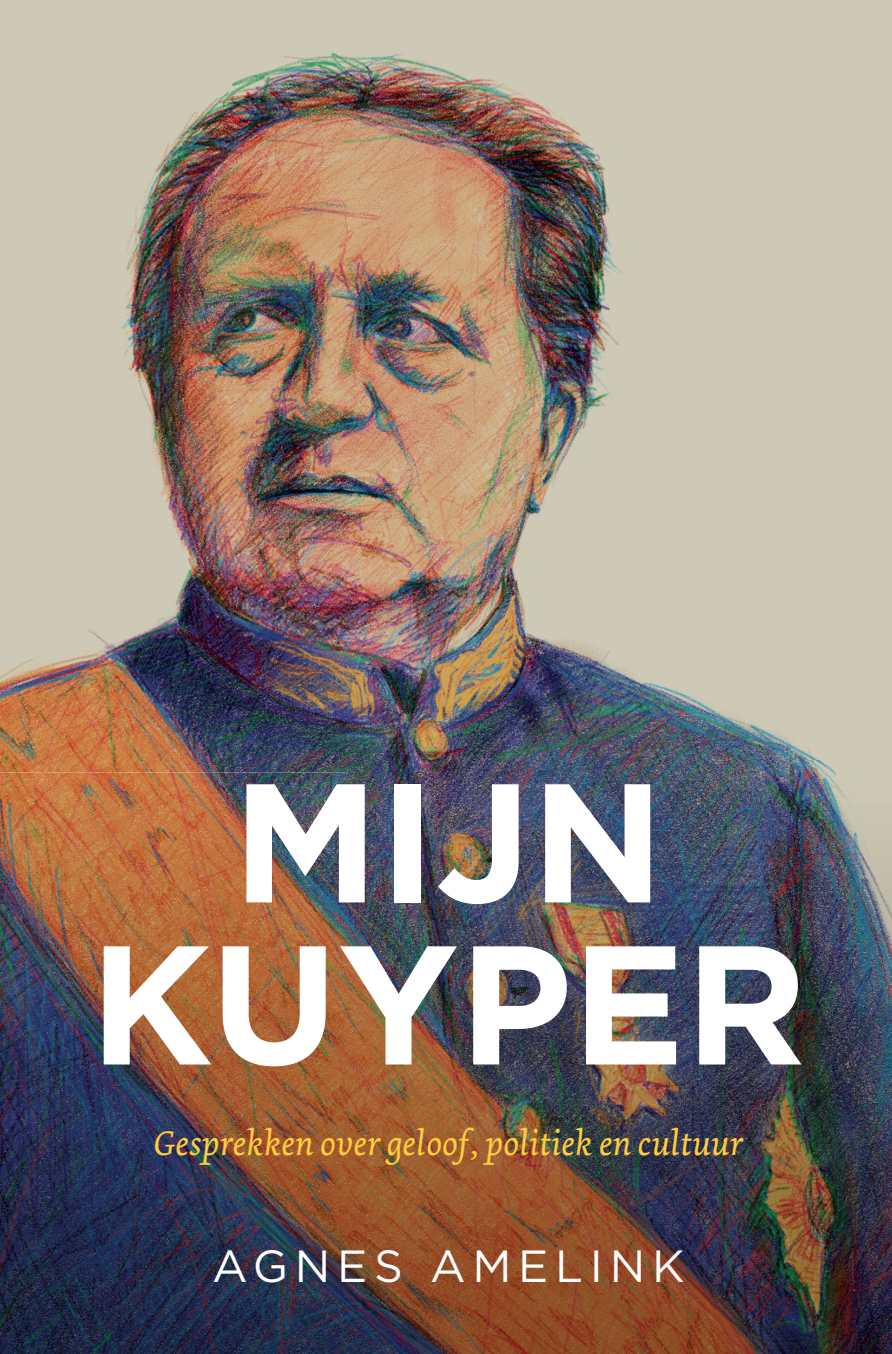
<style>
.page{position:relative;width:892px;height:1354px;background:#fff}
.page>*{position:absolute;margin:0;border:0;box-sizing:border-box;transform-origin:0 0}
.t1{font:700 168.75px/162px "Gotham HTF";color:#fff;text-align:center}
.t2{font:45px "Gotham HTF";letter-spacing:.15em;color:#fff}
.t3{font:italic 36px "Dolly";color:#fecc3e}
</style>
<div class="page">
<img style="left:0;top:0;width:524px;height:772px">
<img style="left:524px;top:0;width:367px;height:772px">
<img style="left:0;top:772px;width:348px;height:538px">
<img style="left:348px;top:772px;width:543px;height:538px">
<img style="left:0;top:1310px;width:891px;height:43px">
<h1 class="t1" style="left:89px;top:757px;width:718px">MIJN<br>KUYPER</h1>
<p class="t3" style="left:154px;top:1121px;width:590px">Gesprekken over geloof, politiek en cultuur</p>
<p class="t2" style="left:212px;top:1241px;width:473px">AGNES AMELINK</p>
</div>
